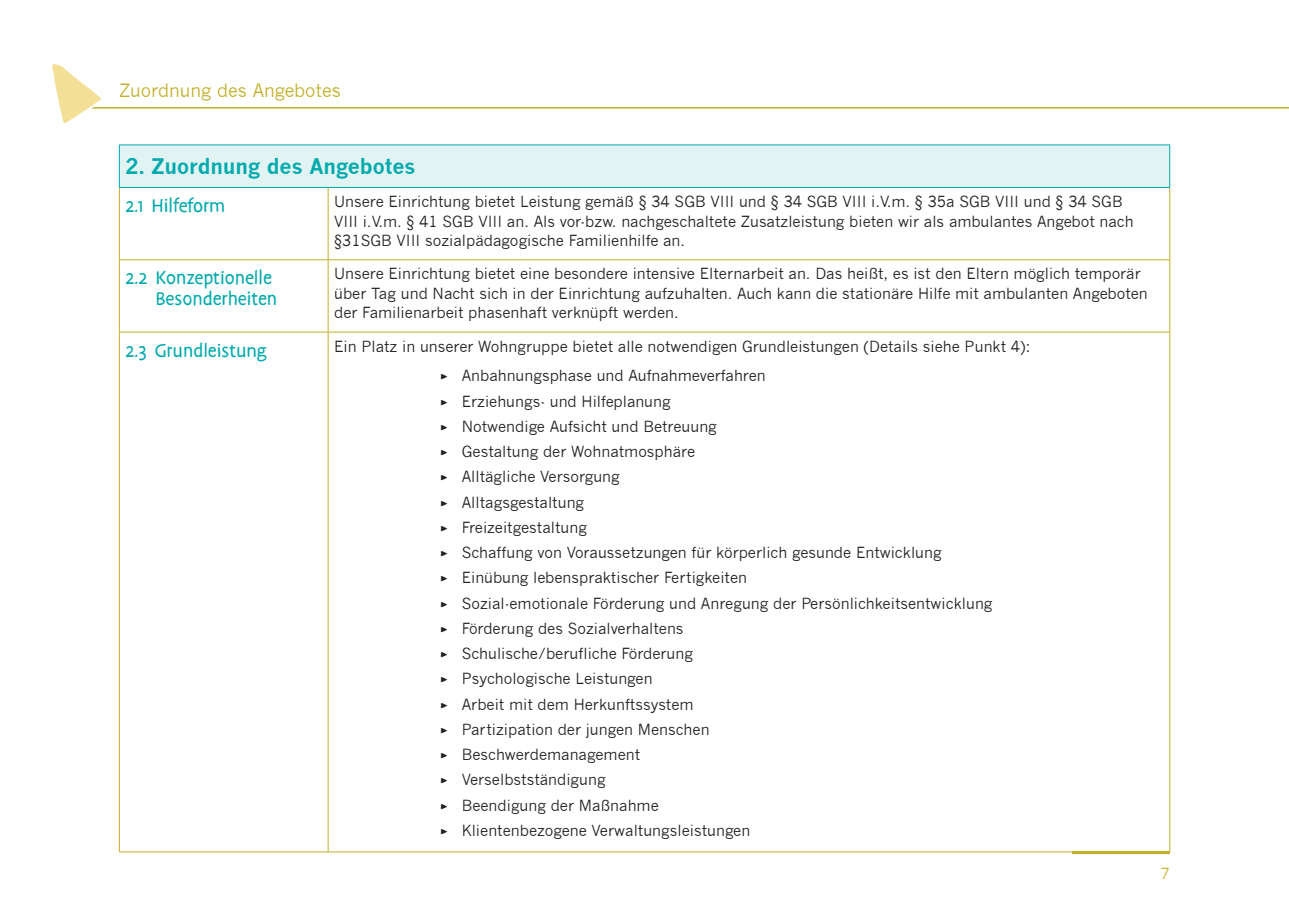
<style>
.page{position:relative;width:1289px;height:919px;background:#fff}
.page>*{position:absolute;margin:0;border:0;box-sizing:border-box;transform-origin:0 0}
.t1{font:21px/21px "Duper OT";color:#00a9ac;text-align:right}
.t2{font:700 21px "News Gothic";color:#00aaad}
.t3{font:18px "News Gothic";color:#c2af2a}
.t4{font:15px/25.2px "News Gothic";color:#231f20}
.t5{font:15px "News Gothic";color:#c2af2a}
.s1{font-family:"Duper OT"}
</style>
<div class="page">
<hr style="left:61px;top:107px;width:1227px;height:2px;background:#c2af2a">
<hr style="left:1071px;top:851px;width:98px;height:3px;background:#c2af2a">
<svg style="left:52px;top:64px;width:51px;height:59px"></svg>
<div style="left:119px;top:145px;width:1050px;height:42px;background:#e2f3f4"></div>
<hr style="left:119px;top:188px;width:1px;height:71px;background:#c2af2a">
<hr style="left:328px;top:188px;width:1px;height:71px;background:#c2af2a">
<hr style="left:1169px;top:188px;width:1px;height:71px;background:#c2af2a">
<hr style="left:119px;top:259px;width:209px;height:1px;background:#c2af2a">
<hr style="left:119px;top:260px;width:1px;height:72px;background:#c2af2a">
<hr style="left:328px;top:259px;width:841px;height:1px;background:#c2af2a">
<hr style="left:328px;top:260px;width:1px;height:72px;background:#c2af2a">
<hr style="left:1169px;top:260px;width:1px;height:72px;background:#c2af2a">
<hr style="left:119px;top:332px;width:209px;height:1px;background:#c2af2a">
<hr style="left:119px;top:332px;width:1px;height:519px;background:#c2af2a">
<hr style="left:328px;top:332px;width:841px;height:1px;background:#c2af2a">
<hr style="left:328px;top:332px;width:1px;height:519px;background:#c2af2a">
<hr style="left:1169px;top:332px;width:1px;height:519px;background:#c2af2a">
<hr style="left:119px;top:851px;width:209px;height:1px;background:#c2af2a">
<hr style="left:328px;top:851px;width:841px;height:1px;background:#c2af2a">
<hr style="left:119px;top:145px;width:209px;height:1px;background:#00aaad">
<hr style="left:119px;top:145px;width:1px;height:42px;background:#00aaad">
<hr style="left:328px;top:145px;width:841px;height:1px;background:#00aaad">
<hr style="left:1169px;top:145px;width:1px;height:42px;background:#00aaad">
<hr style="left:119px;top:187px;width:209px;height:1px;background:#00aaad">
<hr style="left:328px;top:187px;width:841px;height:1px;background:#00aaad">
<p class="t3" style="left:119px;top:80px;width:223px">Zuordnung des Angebotes</p>
<h1 class="t2" style="left:125px;top:154px;width:292px">2. Zuordnung des Angebotes</h1>
<h1 class="t1" style="left:125px;top:196px;width:101px">2.1 Hilfeform</h1>
<p class="t4" style="left:334px;top:192px;width:801px;line-height:19.5px">Unsere Einrichtung bietet Leistung gemäß § 34 SGB VIII und § 34 SGB VIII i.V.m. § 35a SGB VIII und § 34 SGB<br>VIII i.V.m. § 41 SGB VIII an. Als vor-bzw. nachgeschaltete Zusatzleistung bieten wir als ambulantes Angebot nach §31SGB VIII sozialpädagogische Familienhilfe an.</p>
<h1 class="t1" style="left:125px;top:269px;width:153px">2.2 Konzeptionelle<br>Besonderheiten</h1>
<p class="t4" style="left:334px;top:264px;width:815px;line-height:19.5px">Unsere Einrichtung bietet eine besondere intensive Elternarbeit an. Das heißt, es ist den Eltern möglich temporär über Tag und Nacht sich in der Einrichtung aufzuhalten. Auch kann die stationäre Hilfe mit ambulanten Angeboten der Familienarbeit phasenhaft verknüpft werden.</p>
<h1 class="t1" style="left:125px;top:341px;width:143px">2.3 Grundleistung</h1>
<p class="t4" style="left:440px;top:331px;width:591px;line-height:29.5px;text-indent:-106px">Ein Platz in unserer Wohngruppe bietet alle notwendigen Grundleistungen (Details siehe Punkt 4): <span class="s1">▶</span> Anbahnungsphase und Aufnahmeverfahren</p>
<p class="t4" style="left:440px;top:388px;width:553px"><span class="s1">▶</span> Erziehungs- und Hilfeplanung<br><span class="s1">▶</span> Notwendige Aufsicht und Betreuung<br><span class="s1">▶</span> Gestaltung der Wohnatmosphäre<br><span class="s1">▶</span> Alltägliche Versorgung<br><span class="s1">▶</span> Alltagsgestaltung<br><span class="s1">▶</span> Freizeitgestaltung<br><span class="s1">▶</span> Schaffung von Voraussetzungen für körperlich gesunde Entwicklung<br><span class="s1">▶</span> Einübung lebenspraktischer Fertigkeiten<br><span class="s1">▶</span> Sozial-emotionale Förderung und Anregung der Persönlichkeitsentwicklung <span class="s1">▶</span> Förderung des Sozialverhaltens<br><span class="s1">▶</span> Schulische/berufliche Förderung<br><span class="s1">▶</span> Psychologische Leistungen<br><span class="s1">▶</span> Arbeit mit dem Herkunftssystem<br><span class="s1">▶</span> Partizipation der jungen Menschen<br><span class="s1">▶</span> Beschwerdemanagement<br><span class="s1">▶</span> Verselbstständigung<br><span class="s1">▶</span> Beendigung der Maßnahme<br><span class="s1">▶</span> Klientenbezogene Verwaltungsleistungen</p>
<p class="t5" style="left:1160px;top:865px;width:11px">7</p>
</div>
